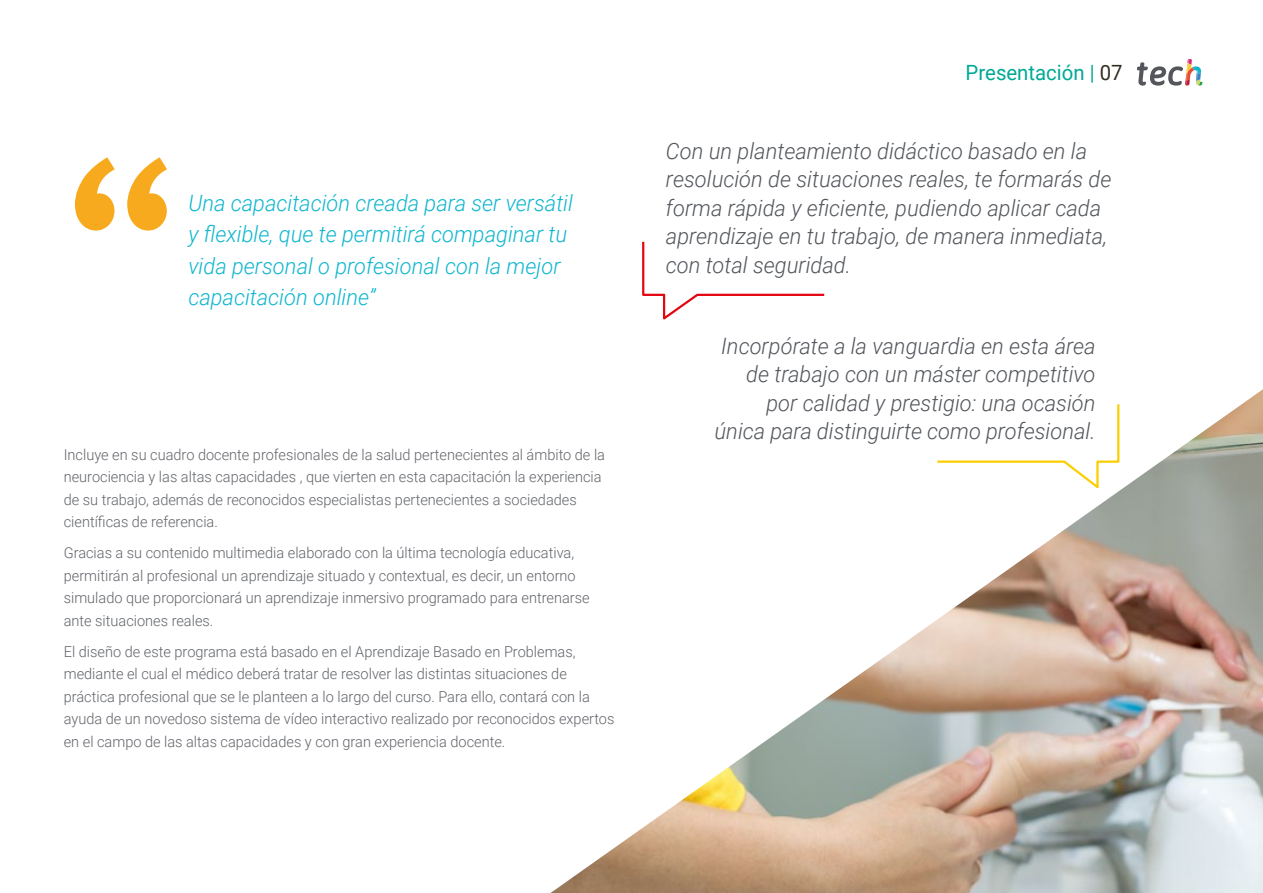
<style>
.page{position:relative;width:1263px;height:893px;background:#fff}
.page>*{position:absolute;margin:0;border:0;box-sizing:border-box;transform-origin:0 0}
.t1{font:italic 300 22.5px/28.5px "Roboto";color:#52555b;text-align:right}
.t2{font:italic 300 22.5px/31.5px "Roboto";color:#0fb6cf}
.t3{font:21px "Roboto";color:#00a996}
.t4{font:300 15px/22.5px "Roboto";color:#61646a}
.s1{color:#312e20}
</style>
<div class="page">
<svg style="left:75px;top:157px;width:92px;height:74px"></svg>
<img style="left:550px;top:389px;width:713px;height:504px">
<svg style="left:935px;top:402px;width:185px;height:90px"></svg>
<svg style="left:642px;top:241px;width:183px;height:79px"></svg>
<svg style="left:1137px;top:59px;width:65px;height:27px"></svg>
<h1 class="t2" style="left:188px;top:186px;width:386px">Una capacitación creada para ser versátil y flexible, que te permitirá compaginar tu vida personal o profesional con la mejor capacitación online”</h1>
<p class="t4" style="left:64px;top:443px;width:543px">Incluye en su cuadro docente profesionales de la salud pertenecientes al ámbito de la neurociencia y las altas capacidades , que vierten en esta capacitación la experiencia de su trabajo, además de reconocidos especialistas pertenecientes a sociedades científicas de referencia.</p>
<p class="t4" style="left:64px;top:541px;width:527px">Gracias a su contenido multimedia elaborado con la última tecnología educativa, permitirán al profesional un aprendizaje situado y contextual, es decir, un entorno simulado que proporcionará un aprendizaje inmersivo programado para entrenarse ante situaciones reales.</p>
<p class="t4" style="left:64px;top:640px;width:552px">El diseño de este programa está basado en el Aprendizaje Basado en Problemas, mediante el cual el médico deberá tratar de resolver las distintas situaciones de práctica profesional que se le planteen a lo largo del curso. Para ello, contará con la ayuda de un novedoso sistema de vídeo interactivo realizado por reconocidos expertos en el campo de las altas capacidades y con gran experiencia docente.</p>
<h2 class="t3" style="left:966px;top:57px;width:159px">Presentación | <span class="s1">07</span></h2>
<h1 class="t1" style="left:666px;top:136px;width:447px;text-align:left">Con un planteamiento didáctico basado en la resolución de situaciones reales, te formarás de forma rápida y eficiente, pudiendo aplicar cada aprendizaje en tu trabajo, de manera inmediata, con total seguridad.</h1>
<h1 class="t1" style="left:714px;top:331px;width:383px">Incorpórate a la vanguardia en esta área de trabajo con un máster competitivo por calidad y prestigio: una ocasión única para distinguirte como profesional.</h1>
</div>
